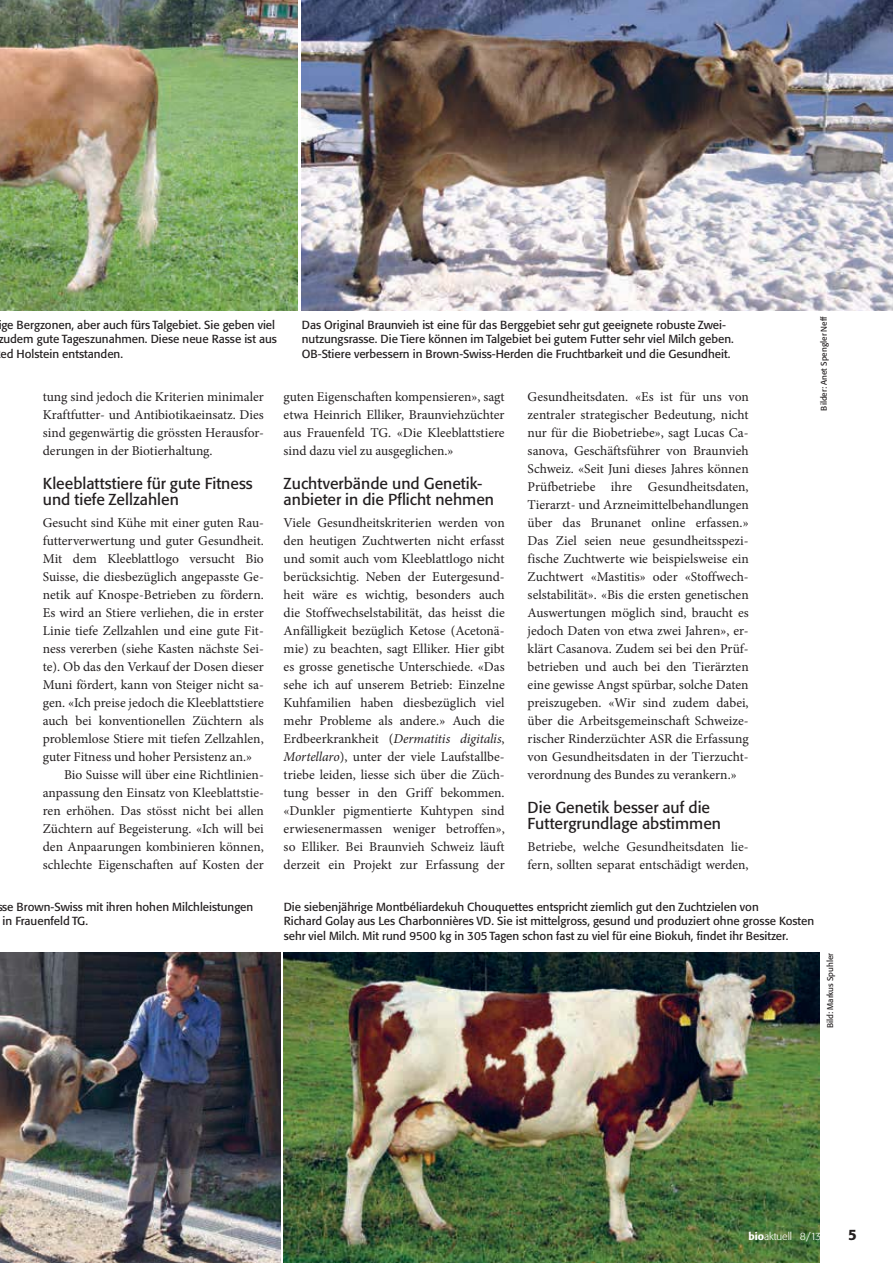
<style>
.page{position:relative;width:893px;height:1263px;background:#fff}
.page>*{position:absolute;margin:0;border:0;box-sizing:border-box;transform-origin:0 0}
.t1{font:15.75px/16.5px "Formata BQ";color:#231f20}
.t2{font:500 15px "Formata BQ";color:#231f20}
.t3{font:13.5px/18px "Minion Pro";color:#231f20;text-align:justify}
.t4{font:11.55px/14.5px "Formata BQ";color:#231f20}
.t5{font:300 10.5px "Formata BQ";color:#fff}
.t6{font:8.25px "Formata BQ";color:#231f20}
.s1{font-style:italic}
.s2{font-weight:500}
</style>
<div class="page">
<img style="left:284px;top:952px;width:535px;height:311px">
<img style="left:0;top:0;width:298px;height:311px">
<img style="left:302px;top:0;width:591px;height:311px">
<img style="left:0;top:952px;width:281px;height:311px">
<p class="t6" style="left:820px;top:411px;width:96px;rotate:-90deg">Bilder: Anet Spengler Neff</p>
<p class="t4" style="left:-2px;top:318px;width:280px">ige Bergzonen, aber auch fürs Talgebiet. Sie geben viel zudem gute Tageszunahmen. Diese neue Rasse ist aus ed Holstein entstanden.</p>
<p class="t4" style="left:302px;top:318px;width:434px">Das Original Braunvieh ist eine für das Berggebiet sehr gut geeignete robuste Zwei&shy;nutzungsrasse. Die Tiere können im Talgebiet bei gutem Futter sehr viel Milch geben.<br>OB-Stiere verbessern in Brown-Swiss-Herden die Fruchtbarkeit und die Gesundheit.</p>
<p class="t3" style="left:528px;top:389px;width:223px">Gesundheitsdaten. «Es ist für uns von zentraler strategischer Bedeutung, nicht nur für die Biobetriebe», sagt Lucas Ca&shy;sanova, Geschäftsführer von Braunvieh Schweiz. «Seit Juni dieses Jahres können Prüfbetriebe ihre Gesundheitsdaten, Tierarzt- und Arzneimittelbehandlungen über das Brunanet online erfassen.» Das Ziel seien neue gesundheitsspezi&shy;fische Zuchtwerte wie beispielsweise ein Zuchtwert «Mastitis» oder «Stoffwech&shy;selstabilität». «Bis die ersten genetischen Auswertungen möglich sind, braucht es jedoch Daten von etwa zwei Jahren», er&shy;klärt Casanova. Zudem sei bei den Prüf&shy;betrieben und auch bei den Tierärzten eine gewisse Angst spürbar, solche Daten preiszugeben. «Wir sind zudem dabei, über die Arbeitsgemeinschaft Schweize&shy;rischer Rinderzüchter ASR die Erfassung von Gesundheitsdaten in der Tierzucht&shy;verordnung des Bundes zu verankern.»</p>
<p class="t1" style="left:528px;top:799px;width:195px">Die Genetik besser auf die<br>Futtergrundlage abstimmen</p>
<p class="t3" style="left:528px;top:839px;width:223px">Betriebe, welche Gesundheitsdaten lie&shy;fern, sollten separat entschädigt werden,</p>
<p class="t4" style="left:284px;top:900px;width:532px">Die siebenjährige Montbéliardekuh Chouquettes entspricht ziemlich gut den Zuchtzielen von<br>Richard Golay aus Les Charbonnières VD. Sie ist mittelgross, gesund und produziert ohne grosse Kosten sehr viel Milch. Mit rund 9500 kg in 305 Tagen schon fast zu viel für eine Biokuh, findet ihr Besitzer.</p>
<p class="t3" style="left:43px;top:389px;width:223px">tung sind jedoch die Kriterien minimaler Kraftfutter- und Antibiotikaeinsatz. Dies sind gegenwärtig die grössten Herausfor&shy;derungen in der Biotierhaltung.</p>
<p class="t1" style="left:43px;top:476px;width:211px">Kleeblattstiere für gute Fitness und tiefe Zellzahlen</p>
<p class="t3" style="left:43px;top:515px;width:223px">Gesucht sind Kühe mit einer guten Rau-</p>
<p class="t3" style="left:43px;top:533px;width:223px">futterverwertung und guter Gesundheit.</p>
<p class="t3" style="left:43px;top:551px;width:222px">Mit dem Kleeblattlogo versucht Bio</p>
<p class="t3" style="left:43px;top:569px;width:222px">Suisse, die diesbezüglich angepasste Ge-</p>
<p class="t3" style="left:43px;top:587px;width:222px">netik auf Knospe-Betrieben zu fördern.</p>
<p class="t3" style="left:43px;top:605px;width:222px">Es wird an Stiere verliehen, die in erster</p>
<p class="t3" style="left:43px;top:623px;width:222px">Linie tiefe Zellzahlen und eine gute Fit-</p>
<p class="t3" style="left:43px;top:641px;width:222px">ness vererben (siehe Kasten nächste Sei-</p>
<p class="t3" style="left:43px;top:659px;width:223px">te). Ob das den Verkauf der Dosen dieser</p>
<p class="t3" style="left:43px;top:677px;width:223px">Muni fördert, kann von Steiger nicht sa-</p>
<p class="t3" style="left:43px;top:695px;width:222px">gen. «Ich preise jedoch die Kleeblattstiere</p>
<p class="t3" style="left:43px;top:713px;width:222px">auch bei konventionellen Züchtern als</p>
<p class="t3" style="left:43px;top:731px;width:222px">problemlose Stiere mit tiefen Zellzahlen,</p>
<p class="t3" style="left:43px;top:749px;width:211px">guter Fitness und hoher Persistenz an.»</p>
<p class="t3" style="left:64px;top:767px;width:201px">Bio Suisse will über eine Richtlinien-</p>
<p class="t3" style="left:43px;top:785px;width:223px">anpassung den Einsatz von Kleeblattstie-</p>
<p class="t3" style="left:43px;top:803px;width:223px">ren erhöhen. Das stösst nicht bei allen</p>
<p class="t3" style="left:43px;top:821px;width:222px">Züchtern auf Begeisterung. «Ich will bei</p>
<p class="t3" style="left:43px;top:839px;width:222px">den Anpaarungen kombinieren können,</p>
<p class="t3" style="left:43px;top:857px;width:222px">schlechte Eigenschaften auf Kosten der</p>
<p class="t3" style="left:284px;top:389px;width:223px">guten Eigenschaften kompensieren», sagt etwa Heinrich Elliker, Braunviehzüchter aus Frauenfeld TG. «Die Kleeblattstiere sind dazu viel zu ausgeglichen.»</p>
<p class="t1" style="left:284px;top:476px;width:212px">Zuchtverbände und Genetik&shy;anbieter in die Pflicht nehmen</p>
<p class="t3" style="left:284px;top:515px;width:223px">Viele Gesundheitskriterien werden von den heutigen Zuchtwerten nicht erfasst und somit auch vom Kleeblattlogo nicht berücksichtig. Neben der Eutergesund&shy;heit wäre es wichtig, besonders auch die Stoffwechselstabilität, das heisst die Anfälligkeit bezüglich Ketose (Acetonä&shy;mie) zu beachten, sagt Elliker. Hier gibt es grosse genetische Unterschiede. «Das sehe ich auf unserem Betrieb: Einzelne Kuhfamilien haben diesbezüglich viel mehr Probleme als andere.» Auch die Erdbeerkrankheit (<span class="s1">Dermatitis digitalis</span>, <span class="s1">Mortellaro</span>), unter der viele Laufstallbe&shy;triebe leiden, liesse sich über die Züch&shy;tung besser in den Griff bekommen. «Dunkler pigmentierte Kuhtypen sind erwiesenermassen weniger betroffen», so Elliker. Bei Braunvieh Schweiz läuft derzeit ein Projekt zur Erfassung der</p>
<p class="t4" style="left:2px;top:900px;width:253px">se Brown-Swiss mit ihren hohen Milchleistungen in Frauenfeld TG.</p>
<p class="t6" style="left:826px;top:1028px;width:77px;rotate:-90deg">Bild: Markus Spuhler</p>
<p class="t5" style="left:748px;top:1231px;width:74px"><span class="s2">bio</span>aktuell 8/13</p>
<p class="t2" style="left:848px;top:1228px;width:10px">5</p>
</div>
